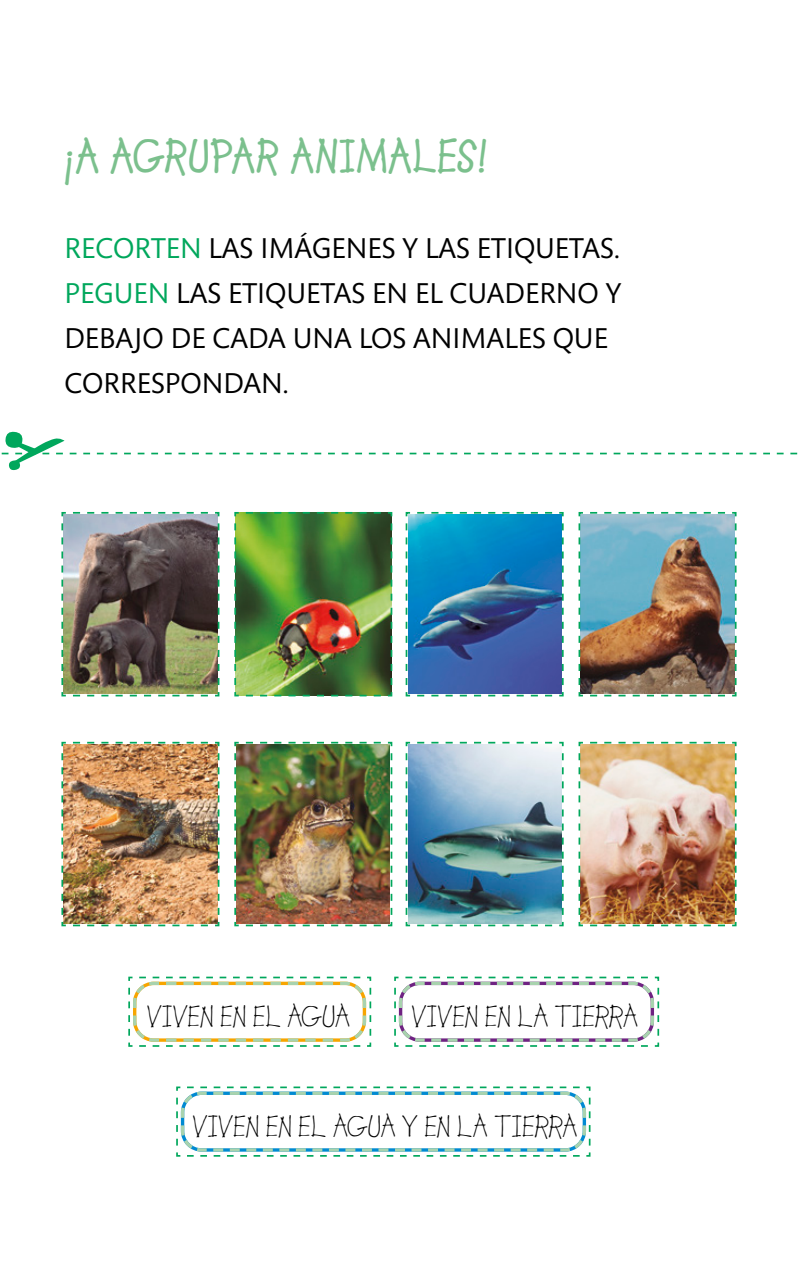
<style>
.page{position:relative;width:798px;height:1276px;background:#fff}
.page>*{position:absolute;margin:0;border:0;box-sizing:border-box;transform-origin:0 0}
.titulos{font:47.25px "Lemonade ICG Bold";color:#7bc08d}
.consigna{font:29.25px/45px "Mundo Sans Std";color:#000}
.consigna-2{font:29.25px "Lemonade ICG";color:#000}
.s1{color:#00a75c}
</style>
<div class="page">
<img style="left:61px;top:512px;width:159px;height:185px">
<img style="left:405px;top:512px;width:159px;height:185px">
<img style="left:578px;top:512px;width:159px;height:185px">
<img style="left:61px;top:741px;width:159px;height:186px">
<img style="left:234px;top:741px;width:159px;height:186px">
<img style="left:405px;top:741px;width:159px;height:186px">
<img style="left:234px;top:512px;width:159px;height:185px">
<img style="left:578px;top:741px;width:159px;height:186px">
<svg style="left:394px;top:976px;width:265px;height:71px"></svg>
<svg style="left:176px;top:1086px;width:415px;height:71px"></svg>
<svg style="left:128px;top:976px;width:244px;height:71px"></svg>
<div style="left:8px;top:460px;width:12px;height:10px;background:#00a75c;border-radius:5px"></div>
<svg style="left:5px;top:431px;width:18px;height:17px"></svg>
<svg style="left:1px;top:437px;width:795px;height:28px"></svg>
<p class="titulos" style="left:64px;top:128px;width:425px">¡A AGRUPAR ANIMALES!</p>
<p class="consigna" style="left:64px;top:227px;width:558px"><span class="s1">RECORTEN</span> LAS IMÁGENES Y LAS ETIQUETAS.<br><span class="s1">PEGUEN</span> LAS ETIQUETAS EN EL CUADERNO Y<br>DEBAJO DE CADA UNA LOS ANIMALES QUE<br>CORRESPONDAN.</p>
<p class="consigna-2" style="left:147px;top:997px;width:205px">VIVEN EN EL AGUA</p>
<p class="consigna-2" style="left:411px;top:997px;width:228px">VIVEN EN LA TIERRA</p>
<p class="consigna-2" style="left:192px;top:1107px;width:386px">VIVEN EN EL AGUA Y EN LA TIERRA</p>
</div>
